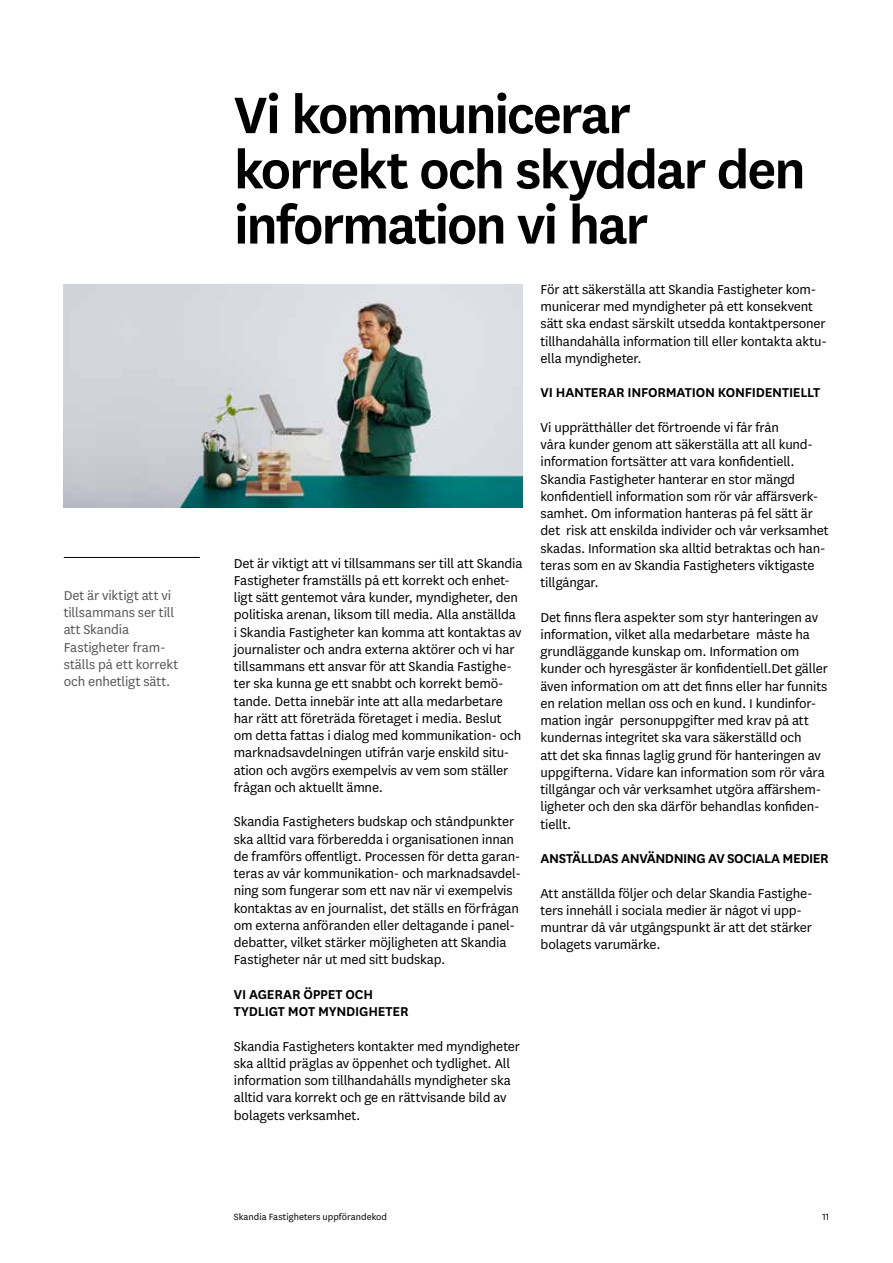
<style>
.page{position:relative;width:893px;height:1263px;background:#fff}
.page>*{position:absolute;margin:0;border:0;box-sizing:border-box;transform-origin:0 0}
.t1{font:600 60px/55.2px "Skandia Sans";letter-spacing:-.035em;color:#000}
.t2{font:15px/17.2px "Skandia Sans";letter-spacing:-.01em;color:#000}
.t3{font:600 15px/17.2px "Skandia Sans";letter-spacing:-.015em;color:#000}
.t4{font:15px/17.2px "Skandia Sans";letter-spacing:-.01em;color:#575756}
.t5{font:10.5px "Skandia Sans";color:#000}
</style>
<div class="page">
<img style="left:64px;top:285px;width:458px;height:223px">
<hr style="left:64px;top:557px;width:136px;height:1px;background:#000">
<p class="t4" style="left:64px;top:586px;width:116px">Det är viktigt att vi tillsammans ser till att Skandia<br>Fastigheter fram&shy;ställs på ett korrekt och enhetligt sätt.</p>
<h1 class="t1" style="left:234px;top:84px;width:573px">Vi kommunicerar korrekt och skyddar den information vi har</h1>
<p class="t2" style="left:234px;top:554px;width:290px">Det är viktigt att vi tillsammans ser till att Skandia Fastigheter framställs på ett korrekt och enhet&shy;ligt sätt gentemot våra kunder, myndigheter, den politiska arenan, liksom till media. Alla anställda i Skandia Fastigheter kan komma att kontaktas av journalister och andra externa aktörer och vi har tillsammans ett ansvar för att Skandia Fastighe&shy;ter ska kunna ge ett snabbt och korrekt bemö&shy;tande. Detta innebär inte att alla medarbetare har rätt att företräda företaget i media. Beslut om detta fattas i dialog med kommunikation- och marknadsavdelningen utifrån varje enskild situ&shy;ation och avgörs exempelvis av vem som ställer frågan och aktuellt ämne.</p>
<p class="t2" style="left:234px;top:813px;width:289px">Skandia Fastigheters budskap och ståndpunkter ska alltid vara förberedda i organisationen innan de framförs offentligt. Processen för detta garan&shy;teras av vår kommunikation- och marknadsavdel&shy;ning som fungerar som ett nav när vi exempelvis kontaktas av en journalist, det ställs en förfrågan om externa anföranden eller deltagande i panel&shy;debatter, vilket stärker möjligheten att Skandia Fastigheter når ut med sitt budskap.</p>
<p class="t3" style="left:234px;top:985px;width:176px">VI AGERAR ÖPPET OCH<br>TYDLIGT MOT MYNDIGHETER</p>
<p class="t2" style="left:234px;top:1037px;width:288px">Skandia Fastigheters kontakter med myndigheter ska alltid präglas av öppenhet och tydlighet. All information som tillhandahålls myndigheter ska alltid vara korrekt och ge en rättvisande bild av bolagets verksamhet.</p>
<p class="t2" style="left:541px;top:280px;width:288px">För att säkerställa att Skandia Fastigheter kom&shy;municerar med myndigheter på ett konsekvent sätt ska endast särskilt utsedda kontaktpersoner tillhandahålla information till eller kontakta aktu&shy;ella myndigheter.</p>
<p class="t3" style="left:541px;top:383px;width:281px">VI HANTERAR INFORMATION KONFIDENTIELLT</p>
<p class="t2" style="left:541px;top:418px;width:290px">Vi upprätthåller det förtroende vi får från<br>våra kunder genom att säkerställa att all kund&shy;information fortsätter att vara konfidentiell.<br>Skandia Fastigheter hanterar en stor mängd konfidentiell information som rör vår affärsverk&shy;samhet. Om information hanteras på fel sätt är det risk att enskilda individer och vår verksamhet skadas. Information ska alltid betraktas och han&shy;teras som en av Skandia Fastigheters viktigaste tillgångar.</p>
<p class="t2" style="left:541px;top:608px;width:289px">Det finns flera aspekter som styr hanteringen av information, vilket alla medarbetare måste ha grundläggande kunskap om. Information om kunder och hyresgäster är konfidentiell.Det gäller även information om att det finns eller har funnits en relation mellan oss och en kund. I kundinfor&shy;mation ingår personuppgifter med krav på att kundernas integritet ska vara säkerställd och<br>att det ska finnas laglig grund för hanteringen av uppgifterna. Vidare kan information som rör våra tillgångar och vår verksamhet utgöra affärshem&shy;ligheter och den ska därför behandlas konfiden&shy;tiellt.</p>
<p class="t3" style="left:541px;top:849px;width:290px">ANSTÄLLDAS ANVÄNDNING AV SOCIALA MEDIER</p>
<p class="t2" style="left:541px;top:884px;width:274px">Att anställda följer och delar Skandia Fastighe&shy;ters innehåll i sociala medier är något vi upp&shy;muntrar då vår utgångspunkt är att det stärker bolagets varumärke.</p>
<p class="t5" style="left:234px;top:1210px;width:155px">Skandia Fastigheters uppförandekod</p>
<p class="t5" style="left:822px;top:1210px;width:8px">11</p>
</div>
